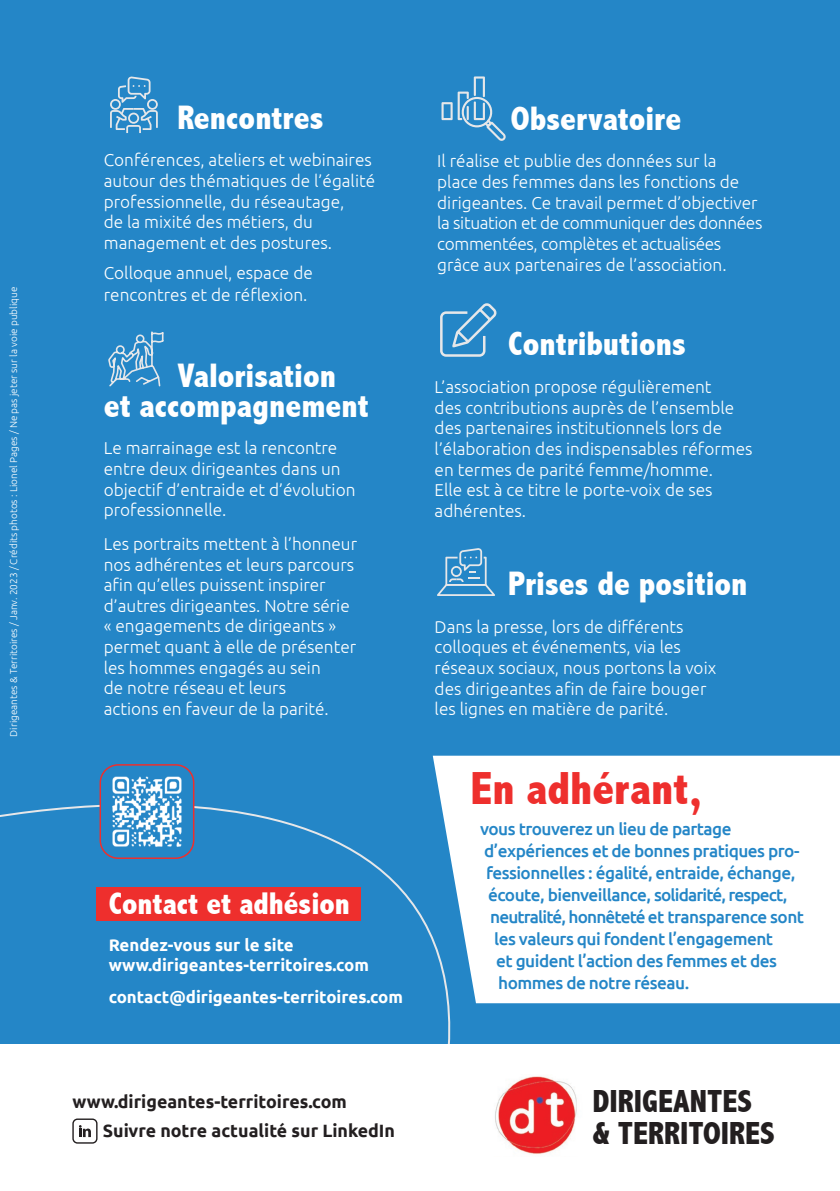
<style>
.page{position:relative;width:840px;height:1191px;background:#fff}
.page>*{position:absolute;margin:0;border:0;box-sizing:border-box;transform-origin:0 0}
.t1{font:800 condensed 46.4px "Abadi";color:#ee2f2d}
.t2{font:800 condensed 34px/30px "Abadi";color:#fff}
.t3{font:800 condensed 32px "Abadi";color:#231f20}
.t4{font:800 condensed 31.4px "Abadi";color:#fff}
.t5{font:700 17.8px "Ubuntu";color:#231f20}
.t6{font:300 17.2px/20.6px "Ubuntu";color:#fff}
.t7{font:500 17.2px "Ubuntu";letter-spacing:-.03em;color:#2486c7}
.t8{font:500 17.2px "Ubuntu";letter-spacing:-.05em;color:#2486c7}
.t9{font:700 16.8px/20.2px "Ubuntu";color:#fff}
.t10{font:300 10px "Ubuntu";color:#fff}
</style>
<div class="page">
<div style="left:0;top:0;width:839px;height:1059px;background:#2486c7"></div>
<svg style="left:108px;top:331px;width:56px;height:56px"></svg>
<svg style="left:437px;top:548px;width:58px;height:48px"></svg>
<svg style="left:110px;top:76px;width:48px;height:57px"></svg>
<div style="left:578px;top:755px;width:261px;height:248px;background:#fff"></div>
<svg style="left:440px;top:303px;width:57px;height:54px"></svg>
<svg style="left:0;top:755px;width:578px;height:290px"></svg>
<div style="left:100px;top:765px;width:93px;height:93px;background:#2486c7;border-radius:18px"></div>
<div style="left:99px;top:764px;width:95px;height:95px;border:1px solid #ee2f2d;border-radius:18px"></div>
<img style="left:103px;top:768px;width:88px;height:87px">
<div style="left:0;top:1045px;width:839px;height:146px;background:#fff"></div>
<img style="left:495px;top:1076px;width:82px;height:78px">
<svg style="left:79px;top:1125px;width:12px;height:12px"></svg>
<div style="left:72px;top:1118px;width:25px;height:25px;border:1px solid #231f20;border-radius:4px"></div>
<svg style="left:441px;top:76px;width:65px;height:65px"></svg>
<p class="t10" style="left:7px;top:736px;width:451px;rotate:-90deg">Dirigeantes &amp; Territoires / Janv. 2023 / Crédits photos : Lionel Pages / Ne pas jeter sur la voie publique</p>
<p class="t2" style="left:177px;top:102px;width:148px">Rencontres</p>
<p class="t6" style="left:104px;top:150px;width:273px">Conférences, ateliers et webinaires autour des thématiques de l’égalité professionnelle, du réseautage,<br>de la mixité des métiers, du management et des postures.</p>
<p class="t6" style="left:104px;top:262px;width:210px;line-height:21.6px">Colloque annuel, espace de rencontres et de réflexion.</p>
<p class="t2" style="left:104px;top:360px;width:266px;text-indent:74px">Valorisation et accompagnement</p>
<p class="t6" style="left:104px;top:437px;width:253px">Le marrainage est la rencontre entre deux dirigeantes dans un objectif d’entraide et d’évolution professionnelle.</p>
<p class="t6" style="left:104px;top:533px;width:255px">Les portraits mettent à l’honneur nos adhérentes et leurs parcours afin qu’elles puissent inspirer d’autres dirigeantes. Notre série « engagements de dirigeants » permet quant à elle de présenter les hommes engagés au sein<br>de notre réseau et leurs<br>actions en faveur de la parité.</p>
<p class="t4" style="left:109px;top:885px;width:243px">Contact et adhésion</p>
<p class="t9" style="left:109px;top:934px;width:262px">Rendez-vous sur le site www.dirigeantes-territoires.com</p>
<p class="t9" style="left:109px;top:986px;width:296px">contact@dirigeantes-territoires.com</p>
<p class="t2" style="left:510px;top:103px;width:172px">Observatoire</p>
<p class="t6" style="left:437px;top:150px;width:326px">Il réalise et publie des données sur la<br>place des femmes dans les fonctions de dirigeantes. Ce travail permet d’objectiver la situation et de communiquer des données commentées, complètes et actualisées grâce aux partenaires de l’association.</p>
<p class="t2" style="left:508px;top:329px;width:179px">Contributions</p>
<p class="t6" style="left:434px;top:376px;width:319px">L’association propose régulièrement<br>des contributions auprès de l’ensemble des partenaires institutionnels lors de l’élaboration des indispensables réformes en termes de parité femme/homme.<br>Elle est à ce titre le porte-voix de ses adhérentes.</p>
<p class="t2" style="left:508px;top:568px;width:241px">Prises de position</p>
<p class="t6" style="left:434px;top:615px;width:283px">Dans la presse, lors de différents colloques et événements, via les réseaux sociaux, nous portons la voix des dirigeantes afin de faire bouger les lignes en matière de parité.</p>
<p class="t1" style="left:470px;top:762px;width:233px">En adhérant,</p>
<p class="t7" style="left:480px;top:817px;width:253px">vous trouverez un lieu de partage</p>
<p class="t7" style="left:484px;top:839px;width:316px">d’expériences et de bonnes pratiques pro-</p>
<p class="t7" style="left:486px;top:861px;width:310px">fessionnelles : égalité, entraide, échange,</p>
<p class="t7" style="left:488px;top:883px;width:300px">écoute, bienveillance, solidarité, respect,</p>
<p class="t8" style="left:490px;top:905px;width:315px">neutralité, honnêteté et transparence sont</p>
<p class="t7" style="left:494px;top:927px;width:280px">les valeurs qui fondent l’engagement</p>
<p class="t7" style="left:496px;top:949px;width:282px">et guident l’action des femmes et des</p>
<p class="t7" style="left:498px;top:971px;width:192px">hommes de notre réseau.</p>
<p class="t5" style="left:72px;top:1091px;width:276px">www.dirigeantes-territoires.com</p>
<p class="t3" style="left:592px;top:1082px;width:161px">DIRIGEANTES</p>
<p class="t5" style="left:103px;top:1120px;width:293px">Suivre notre actualité sur LinkedIn</p>
<p class="t3" style="left:592px;top:1114px;width:184px">&amp; TERRITOIRES</p>
</div>
